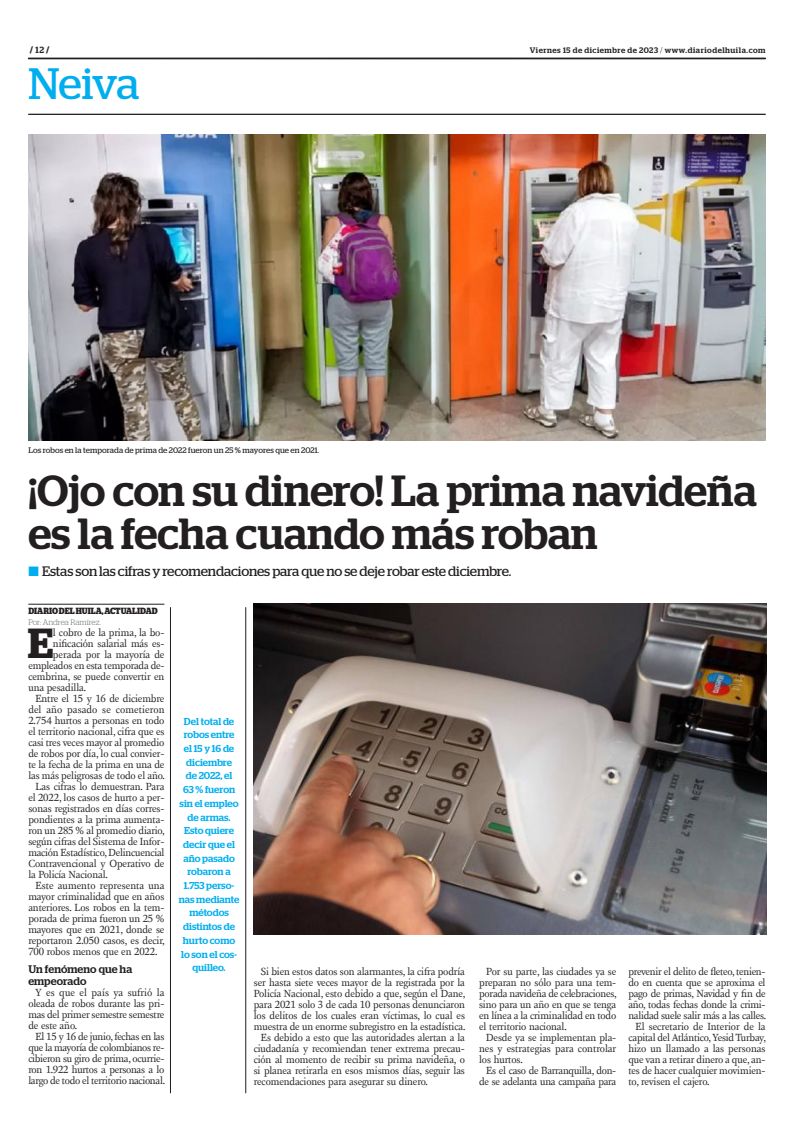
<style>
.page{position:relative;width:801px;height:1134px;background:#fff}
.page>*{position:absolute;margin:0;border:0;box-sizing:border-box;transform-origin:0 0}
.t1{font:43.9px "Stag";letter-spacing:-.025em;color:#00aeef}
.TITULO{font:500 43.5px/43.5px "Stag";color:#231f20}
.TEXTO_UNO{font:600 42px "Stag";color:#231f20}
.SUMARIO{font:13.7px "Stag";letter-spacing:-.01em;color:#231f20}
.INTERTITULO{font:500 11px/12px "Stag";letter-spacing:.005em;color:#231f20}
.TEXTO{font:10.6px/11px "New Fournier BP";letter-spacing:-.02em;color:#231f20;text-align:justify}
.TEXTO_UNO-2{font:10.6px "New Fournier BP";letter-spacing:-.01em;color:#231f20}
.DESTACADO_AZUL{font:500 10px/13.7px "Stag";color:#00aeef;text-align:center}
.CREDITO_1{font:700 9px "Stag";color:#231f20;scale:.9 1}
.CREDITO_1-2{font:700 9px "Stag";color:#231f20}
.PIE_DE_FOTO{font:8px "Stag";letter-spacing:.01em;color:#231f20}
.t2{font:500 8px "Stag";letter-spacing:.065em;color:#231f20}
.CREDITO_2{font:300 8px "Stag";color:#6c6d70}
.s1{font-weight:500}
.s2{font-weight:300}
.s3{color:#00aeef}
</style>
<div class="page">
<svg style="left:28px;top:58px;width:737px;height:1px"></svg>
<hr style="left:28px;top:114px;width:737px;height:1px;background:#231f20">
<img style="left:28px;top:134px;width:737px;height:307px">
<img style="left:254px;top:604px;width:512px;height:331px">
<hr style="left:28px;top:604px;width:136px;height:1px;background:#231f20">
<hr style="left:170px;top:607px;width:1px;height:486px;background:#231f20">
<hr style="left:245px;top:607px;width:1px;height:486px;background:#231f20">
<p class="CREDITO_1-2" style="left:30px;top:45px;width:21px">/ <span class="s1">12</span> /</p>
<p class="t2" style="left:530px;top:45px;width:237px">Viernes 15 de diciembre de 2023 <span class="s2">/</span> www.diariodelhuila.com</p>
<p class="t1" style="left:28px;top:58px;width:113px">Neiva</p>
<p class="PIE_DE_FOTO" style="left:28px;top:445px;width:292px">Los robos en la temporada de prima de 2022 fueron un 25 % mayores que en 2021.</p>
<p class="TITULO" style="left:28px;top:468px;width:730px">¡Ojo con su dinero! La prima navideña es la fecha cuando más roban</p>
<p class="SUMARIO" style="left:28px;top:563px;width:484px"><span class="s3">■</span> Estas son las cifras y recomendaciones para que no se deje robar este diciembre.</p>
<p class="CREDITO_1" style="left:28px;top:606px;width:145px">DIARIO DEL HUILA, ACTUALIDAD</p>
<p class="CREDITO_2" style="left:28px;top:618px;width:74px">Por: Andrea Ramírez.</p>
<p class="TEXTO_UNO" style="left:28px;top:619px;width:27px">E</p>
<p class="TEXTO_UNO-2" style="left:53px;top:626px;width:113px">l cobro de la prima, la bo-</p>
<p class="TEXTO_UNO-2" style="left:53px;top:637px;width:113px">nificación salarial más es-</p>
<p class="TEXTO_UNO-2" style="left:53px;top:648px;width:113px">perada por la mayoría de</p>
<p class="TEXTO_UNO-2" style="left:28px;top:659px;width:138px">empleados en esta temporada de-</p>
<p class="TEXTO_UNO-2" style="left:28px;top:670px;width:138px">cembrina, se puede convertir en</p>
<p class="TEXTO_UNO-2" style="left:28px;top:681px;width:59px">una pesadilla.</p>
<p class="TEXTO" style="left:28px;top:693px;width:138px;text-indent:7px">Entre el 15 y 16 de diciembre del año pasado se cometieron 2.754 hurtos a personas en todo el territorio nacional, cifra que es casi tres veces mayor al promedio de robos por día, lo cual convier&shy;te la fecha de la prima en una de las más peligrosas de todo el año.</p>
<p class="TEXTO" style="left:28px;top:781px;width:138px;text-indent:7px">Las cifras lo demuestran. Para el 2022, los casos de hurto a per&shy;sonas registrados en días corres&shy;pondientes a la prima aumenta&shy;ron un 285 % al promedio diario, según cifras del Sistema de Infor&shy;mación Estadístico, Delincuencial Contravencional y Operativo de la Policía Nacional.</p>
<p class="TEXTO" style="left:28px;top:880px;width:138px;text-indent:7px">Este aumento representa una mayor criminalidad que en años anteriores. Los robos en la tem&shy;porada de prima fueron un 25 % mayores que en 2021, donde se reportaron 2.050 casos, es decir, 700 robos menos que en 2022.</p>
<p class="INTERTITULO" style="left:28px;top:963px;width:105px">Un fenómeno que ha empeorado</p>
<p class="TEXTO" style="left:28px;top:987px;width:138px;text-indent:7px">Y es que el país ya sufrió la oleada de robos durante las pri&shy;mas del primer semestre semestre de este año.</p>
<p class="TEXTO" style="left:28px;top:1031px;width:138px;text-indent:7px">El 15 y 16 de junio, fechas en las que la mayoría de colombianos re&shy;cibieron su giro de prima, ocurrie&shy;ron 1.922 hurtos a personas a lo largo de todo el territorio nacional.</p>
<p class="DESTACADO_AZUL" style="left:179px;top:714px;width:62px">Del total de robos entre el 15 y 16 de diciembre<br>de 2022, el<br>63 % fueron sin el empleo de armas.<br>Esto quiere decir que el año pasado robaron a<br>1.753 perso&shy;nas mediante métodos distintos de hurto como lo son el cos&shy;quilleo.</p>
<p class="TEXTO" style="left:254px;top:966px;width:213px;text-indent:7px">Si bien estos datos son alarmantes, la cifra podría ser hasta siete veces mayor de la registrada por la Policía Nacional, esto debido a que, según el Dane, para 2021 solo 3 de cada 10 personas denunciaron los delitos de los cuales eran víctimas, lo cual es muestra de un enorme subregistro en la estadística.</p>
<p class="TEXTO" style="left:254px;top:1032px;width:213px;text-indent:7px">Es debido a esto que las autoridades alertan a la ciudadanía y recomiendan tener extrema precau&shy;ción al momento de recibir su prima navideña, o si planea retirarla en esos mismos días, seguir las recomendaciones para asegurar su dinero.</p>
<p class="TEXTO" style="left:628px;top:966px;width:139px">prevenir el delito de fleteo, tenien&shy;do en cuenta que se aproxima el pago de primas, Navidad y fin de año, todas fechas donde la crimi&shy;nalidad suele salir más a las calles.</p>
<p class="TEXTO" style="left:628px;top:1021px;width:139px;text-indent:7px">El secretario de Interior de la capital del Atlántico, Yesid Turbay, hizo un llamado a las personas que van a retirar dinero a que, an&shy;tes de hacer cualquier movimien&shy;to, revisen el cajero.</p>
<p class="TEXTO" style="left:479px;top:966px;width:139px;text-indent:7px">Por su parte, las ciudades ya se preparan no sólo para una tem&shy;porada navideña de celebraciones, sino para un año en que se tenga en línea a la criminalidad en todo el territorio nacional.</p>
<p class="TEXTO" style="left:479px;top:1032px;width:139px;text-indent:7px">Desde ya se implementan pla&shy;nes y estrategias para controlar los hurtos.</p>
<p class="TEXTO" style="left:479px;top:1065px;width:139px;text-align:right">Es el caso de Barranquilla, don&shy;de se adelanta una campaña para</p>
</div>
